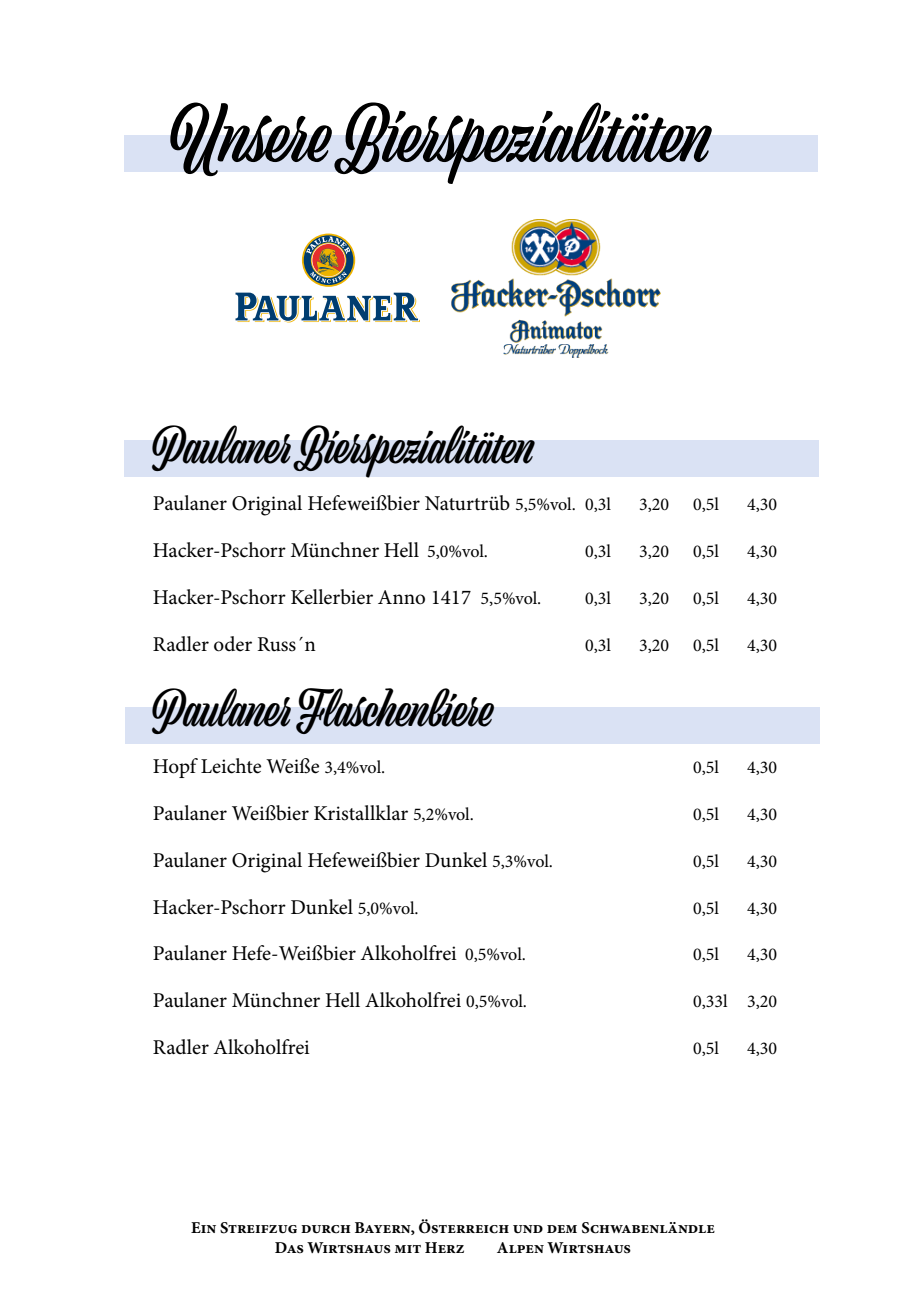
<style>
.page{position:relative;width:906px;height:1289px;background:#fff}
.page>*{position:absolute;margin:0;border:0;box-sizing:border-box;transform-origin:0 0}
.t1{font:70.5px "Viktor Script";color:#000}
.t2{font:45px "Viktor Script";color:#000}
.t3{font:21px "Minion Pro";letter-spacing:-.015em;color:#000}
.t4{font:18px "Minion Pro";color:#000}
.t5{font:700 16.5px/19.8px "Minion Pro";color:#000}
.s1{font-size:18px}
</style>
<div class="page">
<div style="left:125px;top:440px;width:694px;height:36px;background:#dae2f4"></div>
<div style="left:126px;top:707px;width:693px;height:36px;background:#dae2f4"></div>
<div style="left:125px;top:135px;width:693px;height:36px;background:#dae2f4"></div>
<svg style="left:235px;top:292px;width:185px;height:30px"></svg>
<svg style="left:302px;top:233px;width:53px;height:54px"></svg>
<svg style="left:304px;top:235px;width:49px;height:50px;background:#9a8669"></svg>
<img style="left:451px;top:219px;width:210px;height:138px">
<h1 class="t1" style="left:170px;top:96px;width:544px">Unsere Bierspezialitäten</h1>
<h2 class="t2" style="left:153px;top:421px;width:384px">Paulaner Bierspezialitäten</h2>
<p class="t3" style="left:153px;top:489px;width:459px">Paulaner Original Hefeweißbier Naturtrüb <span class="s1">5,5%vol. 0,3l</span></p>
<p class="t4" style="left:639px;top:492px;width:32px">3,20</p>
<p class="t4" style="left:693px;top:492px;width:27px">0,5l</p>
<p class="t4" style="left:747px;top:492px;width:32px">4,30</p>
<p class="t3" style="left:153px;top:536px;width:336px">Hacker-Pschorr Münchner Hell <span class="s1">5,0%vol.</span></p>
<p class="t4" style="left:585px;top:539px;width:27px">0,3l</p>
<p class="t4" style="left:639px;top:539px;width:32px">3,20</p>
<p class="t4" style="left:693px;top:539px;width:27px">0,5l</p>
<p class="t4" style="left:747px;top:539px;width:32px">4,30</p>
<p class="t3" style="left:153px;top:583px;width:390px">Hacker-Pschorr Kellerbier Anno 1417 <span class="s1">5,5%vol.</span></p>
<p class="t4" style="left:585px;top:586px;width:27px">0,3l</p>
<p class="t4" style="left:639px;top:586px;width:32px">3,20</p>
<p class="t4" style="left:693px;top:586px;width:27px">0,5l</p>
<p class="t4" style="left:747px;top:586px;width:32px">4,30</p>
<p class="t3" style="left:153px;top:630px;width:164px">Radler oder Russ´n</p>
<p class="t4" style="left:585px;top:633px;width:27px">0,3l</p>
<p class="t4" style="left:639px;top:633px;width:32px">3,20</p>
<p class="t4" style="left:693px;top:633px;width:27px">0,5l</p>
<p class="t4" style="left:747px;top:633px;width:32px">4,30</p>
<h2 class="t2" style="left:153px;top:684px;width:340px">Paulaner Flaschenbiere</h2>
<p class="t3" style="left:153px;top:752px;width:234px">Hopf Leichte Weiße <span class="s1">3,4%vol.</span></p>
<p class="t4" style="left:693px;top:755px;width:27px">0,5l</p>
<p class="t4" style="left:747px;top:755px;width:32px">4,30</p>
<p class="t3" style="left:153px;top:799px;width:322px">Paulaner Weißbier Kristallklar <span class="s1">5,2%vol.</span></p>
<p class="t4" style="left:693px;top:802px;width:27px">0,5l</p>
<p class="t4" style="left:747px;top:802px;width:32px">4,30</p>
<p class="t3" style="left:153px;top:846px;width:401px">Paulaner Original Hefeweißbier Dunkel <span class="s1">5,3%vol.</span></p>
<p class="t4" style="left:693px;top:849px;width:27px">0,5l</p>
<p class="t4" style="left:747px;top:849px;width:32px">4,30</p>
<p class="t3" style="left:153px;top:892px;width:267px">Hacker-Pschorr Dunkel <span class="s1">5,0%vol.</span></p>
<p class="t4" style="left:693px;top:895px;width:27px">0,5l</p>
<p class="t4" style="left:747px;top:895px;width:32px">4,30</p>
<p class="t3" style="left:153px;top:939px;width:374px">Paulaner Hefe-Weißbier Alkoholfrei <span class="s1">0,5%vol.</span></p>
<p class="t4" style="left:693px;top:942px;width:27px">0,5l</p>
<p class="t4" style="left:747px;top:942px;width:32px">4,30</p>
<p class="t3" style="left:153px;top:986px;width:375px">Paulaner Münchner Hell Alkoholfrei <span class="s1">0,5%vol.</span></p>
<p class="t4" style="left:693px;top:989px;width:86px">0,33l 3,20</p>
<p class="t3" style="left:153px;top:1033px;width:158px">Radler Alkoholfrei</p>
<p class="t4" style="left:693px;top:1036px;width:27px">0,5l</p>
<p class="t4" style="left:747px;top:1036px;width:32px">4,30</p>
<p class="t5" style="left:275px;top:1217px;width:441px;text-indent:-84px">Ein Streifzug durch Bayern, Österreich und dem Schwabenländle<br>Das Wirtshaus mit Herz</p>
<p class="t5" style="left:497px;top:1237px;width:136px">Alpen Wirtshaus</p>
</div>
